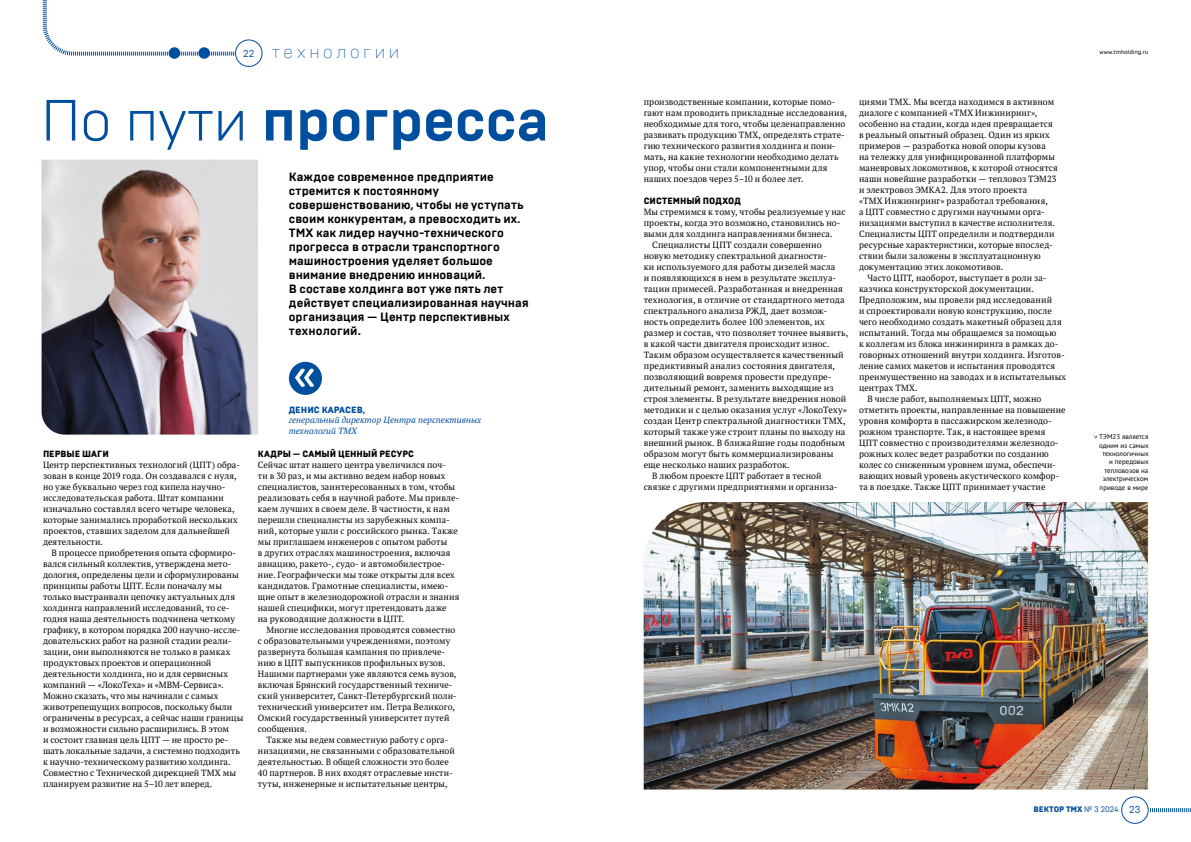
<style>
.page{position:relative;width:1191px;height:842px;background:#fff}
.page>*{position:absolute;margin:0;border:0;box-sizing:border-box;transform-origin:0 0}
.t1{font:700 58px "Brutal Type";letter-spacing:-.01em;color:#004e9e}
.t2{font:200 18px "Brutal Type";letter-spacing:.2em;color:#004e9e}
.t3{font:700 12px/14px "Brutal Type";color:#000}
.t4{font:10px "Brutal Type";color:#004e9e}
.t5{font:9px/11px "PT Serif Pro";letter-spacing:.01em;color:#000}
.t6{font:italic 9px/10.8px "PT Serif Pro";color:#004e9e}
.t7{font:900 9px "Brutal Type";letter-spacing:.01em;color:#000}
.t8{font:900 9px "Brutal Type";color:#004e9e}
.t9{font:900 8px "Brutal Type";color:#004e9e}
.t10{font:7px/8.4px "PT Sans";color:#000;text-align:right}
.t11{font:6px "Brutal Type";color:#000}
.s1{font-weight:300}
.s2{font-weight:400}
.s3{font-weight:400;font-size:10px}
</style>
<div class="page">
<svg style="left:1150px;top:808px;width:41px;height:4px"></svg>
<div style="left:1121px;top:797px;width:27px;height:26px;border:1px solid #004e9e;border-radius:50%"></div>
<img style="left:42px;top:160px;width:216px;height:275px">
<svg style="left:42px;top:0;width:192px;height:56px"></svg>
<div style="left:198px;top:47px;width:12px;height:12px;background:#004e9e;border-radius:50%"></div>
<div style="left:169px;top:47px;width:11px;height:12px;background:#004e9e;border-radius:50%"></div>
<div style="left:235px;top:40px;width:27px;height:27px;border:1px solid #004e9e;border-radius:50%"></div>
<img style="left:643px;top:502px;width:504px;height:287px">
<div style="left:289px;top:362px;width:33px;height:33px;background:#004e9e;border-radius:50%"></div>
<svg style="left:295px;top:369px;width:19px;height:18px"></svg>
<p class="t4" style="left:243px;top:47px;width:13px">22</p>
<h2 class="t2" style="left:272px;top:41px;width:129px">технологии</h2>
<p class="t11" style="left:1099px;top:48px;width:50px">www.tmholding.ru</p>
<h1 class="t1" style="left:41px;top:85px;width:510px"><span class="s1">По пути</span> прогресса</h1>
<p class="t5" style="left:643px;top:96px;width:205px">производственные компании, которые помо&shy;гают нам проводить прикладные исследования, необходимые для того, чтобы целенаправленно развивать продукцию ТМХ, определять страте&shy;гию технического развития холдинга и пони&shy;мать, на какие технологии необходимо делать упор, чтобы они стали компонентными для наших поездов через 5–10 и более лет.</p>
<p class="t7" style="left:643px;top:195px;width:99px">СИСТЕМНЫЙ ПОДХОД</p>
<p class="t5" style="left:643px;top:206px;width:203px">Мы стремимся к тому, чтобы реализуемые у нас</p>
<p class="t5" style="left:643px;top:217px;width:198px">проекты, когда это возможно, становились но-</p>
<p class="t5" style="left:643px;top:228px;width:190px">выми для холдинга направлениями бизнеса.</p>
<p class="t5" style="left:652px;top:239px;width:171px">Специалисты ЦПТ создали совершенно</p>
<p class="t5" style="left:643px;top:250px;width:185px">новую методику спектральной диагности-</p>
<p class="t5" style="left:643px;top:261px;width:193px">ки используемого для работы дизелей масла</p>
<p class="t5" style="left:643px;top:272px;width:194px">и появляющихся в нем в результате эксплуа-</p>
<p class="t5" style="left:643px;top:283px;width:201px">тации примесей. Разработанная и внедренная</p>
<p class="t5" style="left:643px;top:294px;width:202px">технология, в отличие от стандартного метода</p>
<p class="t5" style="left:643px;top:305px;width:185px">спектрального анализа РЖД, дает возмож-</p>
<p class="t5" style="left:643px;top:316px;width:183px">ность определить более 100 элементов, их</p>
<p class="t5" style="left:643px;top:327px;width:206px">размер и состав, что позволяет точнее выявить,</p>
<p class="t5" style="left:643px;top:338px;width:187px">в какой части двигателя происходит износ.</p>
<p class="t5" style="left:643px;top:349px;width:201px">Таким образом осуществляется качественный</p>
<p class="t5" style="left:643px;top:360px;width:193px">предиктивный анализ состояния двигателя,</p>
<p class="t5" style="left:643px;top:371px;width:189px">позволяющий вовремя провести предупре-</p>
<p class="t5" style="left:643px;top:382px;width:191px">дительный ремонт, заменить выходящие из</p>
<p class="t5" style="left:643px;top:393px;width:204px">строя элементы. В результате внедрения новой</p>
<p class="t5" style="left:643px;top:404px;width:205px">методики и с целью оказания услуг «ЛокоТеху»</p>
<p class="t5" style="left:643px;top:415px;width:203px">создан Центр спектральной диагностики ТМХ,</p>
<p class="t5" style="left:643px;top:426px;width:203px">который также уже строит планы по выходу на</p>
<p class="t5" style="left:643px;top:437px;width:203px">внешний рынок. В ближайшие годы подобным</p>
<p class="t5" style="left:643px;top:448px;width:191px">образом могут быть коммерциализированы</p>
<p class="t5" style="left:643px;top:459px;width:147px">еще несколько наших разработок.</p>
<p class="t5" style="left:652px;top:470px;width:171px">В любом проекте ЦПТ работает в тесной</p>
<p class="t5" style="left:643px;top:481px;width:195px">связке с другими предприятиями и организа-</p>
<p class="t3" style="left:289px;top:170px;width:241px">Каждое современное предприятие стремится к постоянному совершенствованию, чтобы не уступать своим конкурентам, а превосходить их.<br>ТМХ как лидер научно-технического прогресса в отрасли транспортного машиностроения уделяет большое внимание внедрению инноваций.<br>В составе холдинга вот уже пять лет действует специализированная научная организация — Центр перспективных технологий.</p>
<p class="t8" style="left:289px;top:404px;width:78px">ДЕНИС КАРАСЕВ,</p>
<p class="t6" style="left:289px;top:415px;width:194px">генеральный директор Центра перспективных технологий ТМХ</p>
<p class="t7" style="left:258px;top:448px;width:158px">КАДРЫ — САМЫЙ ЦЕННЫЙ РЕСУРС</p>
<p class="t5" style="left:258px;top:459px;width:203px">Сейчас штат нашего центра увеличился поч-<br>ти в 30 раз, и мы активно ведем набор новых специалистов, заинтересованных в том, чтобы реализовать себя в научной работе. Мы привле&shy;каем лучших в своем деле. В частности, к нам перешли специалисты из зарубежных компа&shy;ний, которые ушли с российского рынка. Также мы приглашаем инженеров с опытом работы<br>в других отраслях машиностроения, включая авиацию, ракето-, судо- и автомобилестрое&shy;ние. Географически мы тоже открыты для всех кандидатов. Грамотные специалисты, имею&shy;щие опыт в железнодорожной отрасли и знания нашей специфики, могут претендовать даже<br>на руководящие должности в ЦПТ.</p>
<p class="t5" style="left:258px;top:624px;width:200px;text-indent:9px">Многие исследования проводятся совместно с образовательными учреждениями, поэтому развернута большая кампания по привлече&shy;нию в ЦПТ выпускников профильных вузов.<br>Нашими партнерами уже являются семь вузов, включая Брянский государственный техниче&shy;ский университет, Санкт-Петербургский поли&shy;технический университет им. Петра Великого, Омский государственный университет путей сообщения.</p>
<p class="t5" style="left:258px;top:734px;width:198px;text-indent:9px">Также мы ведем совместную работу с орга&shy;низациями, не связанными с образовательной деятельностью. В общей сложности это более 40 партнеров. В них входят отраслевые инсти&shy;туты, инженерные и испытательные центры,</p>
<p class="t7" style="left:43px;top:448px;width:67px">ПЕРВЫЕ ШАГИ</p>
<p class="t5" style="left:43px;top:459px;width:198px">Центр перспективных технологий (ЦПТ) обра&shy;зован в конце 2019 года. Он создавался с нуля, но уже буквально через год кипела научно-- исследовательская работа. Штат компании изначально составлял всего четыре человека, которые занимались проработкой нескольких проектов, ставших заделом для дальнейшей деятельности.</p>
<p class="t5" style="left:43px;top:547px;width:202px;text-indent:9px">В процессе приобретения опыта сформиро&shy;вался сильный коллектив, утверждена мето&shy;дология, определены цели и сформулированы принципы работы ЦПТ. Если поначалу мы только выстраивали цепочку актуальных для холдинга направлений исследований, то се&shy;годня наша деятельность подчинена четкому графику, в котором порядка 200 научно-иссле&shy;довательских работ на разной стадии реали&shy;зации, они выполняются не только в рамках продуктовых проектов и операционной деятельности холдинга, но и для сервисных компаний — «ЛокоТеха» и «МВМ-Сервиса».<br>Можно сказать, что мы начинали с самых животрепещущих вопросов, поскольку были ограничены в ресурсах, а сейчас наши границы и возможности сильно расширились. В этом<br>и состоит главная цель ЦПТ — не просто ре&shy;шать локальные задачи, а системно подходить к научно-техническому развитию холдинга.<br>Совместно с Технической дирекцией ТМХ мы планируем развитие на 5–10 лет вперед.</p>
<p class="t5" style="left:859px;top:96px;width:200px">циями ТМХ. Мы всегда находимся в активном диалоге с компанией «ТМХ Инжиниринг», особенно на стадии, когда идея превращается в реальный опытный образец. Один из ярких примеров — разработка новой опоры кузова на тележку для унифицированной платформы маневровых локомотивов, к которой относятся наши новейшие разработки — тепловоз ТЭМ23 и электровоз ЭМКА2. Для этого проекта<br>«ТМХ Инжиниринг» разработал требования,<br>а ЦПТ совместно с другими научными орга&shy;низациями выступил в качестве исполнителя.<br>Специалисты ЦПТ определили и подтвердили ресурсные характеристики, которые впослед&shy;ствии были заложены в эксплуатационную документацию этих локомотивов.</p>
<p class="t5" style="left:867px;top:272px;width:180px">Часто ЦПТ, наоборот, выступает в роли за-</p>
<p class="t5" style="left:859px;top:283px;width:176px">казчика конструкторской документации.</p>
<p class="t5" style="left:859px;top:294px;width:195px">Предположим, мы провели ряд исследований</p>
<p class="t5" style="left:859px;top:305px;width:194px">и спроектировали новую конструкцию, после</p>
<p class="t5" style="left:859px;top:316px;width:204px">чего необходимо создать макетный образец для</p>
<p class="t5" style="left:859px;top:327px;width:199px">испытаний. Тогда мы обращаемся за помощью</p>
<p class="t5" style="left:859px;top:338px;width:201px">к коллегам из блока инжиниринга в рамках до-</p>
<p class="t5" style="left:859px;top:349px;width:207px">говорных отношений внутри холдинга. Изготов-</p>
<p class="t5" style="left:859px;top:360px;width:198px">ление самих макетов и испытания проводятся</p>
<p class="t5" style="left:859px;top:371px;width:209px">преимущественно на заводах и в испытательных</p>
<p class="t5" style="left:859px;top:382px;width:60px">центрах ТМХ.</p>
<p class="t5" style="left:867px;top:393px;width:175px">В числе работ, выполняемых ЦПТ, можно</p>
<p class="t5" style="left:859px;top:404px;width:208px">отметить проекты, направленные на повышение</p>
<p class="t5" style="left:859px;top:415px;width:194px">уровня комфорта в пассажирском железнодо-</p>
<p class="t5" style="left:859px;top:426px;width:188px">рожном транспорте. Так, в настоящее время</p>
<p class="t5" style="left:859px;top:437px;width:201px">ЦПТ совместно с производителями железнодо-</p>
<p class="t5" style="left:859px;top:448px;width:191px">рожных колес ведет разработки по созданию</p>
<p class="t5" style="left:859px;top:459px;width:198px">колес со сниженным уровнем шума, обеспечи-</p>
<p class="t5" style="left:859px;top:470px;width:202px">вающих новый уровень акустического комфор-</p>
<p class="t5" style="left:859px;top:481px;width:188px">та в поездке. Также ЦПТ принимает участие</p>
<p class="t10" style="left:1099px;top:432px;width:51px">ТЭМ23 является одним из самых технологичных и передовых тепловозов на электрическом приводе в мире</p>
<p class="t9" style="left:1033px;top:804px;width:108px">ВЕКТОР ТМХ <span class="s2">№ 3 2024</span> <span class="s3">23</span></p>
</div>
